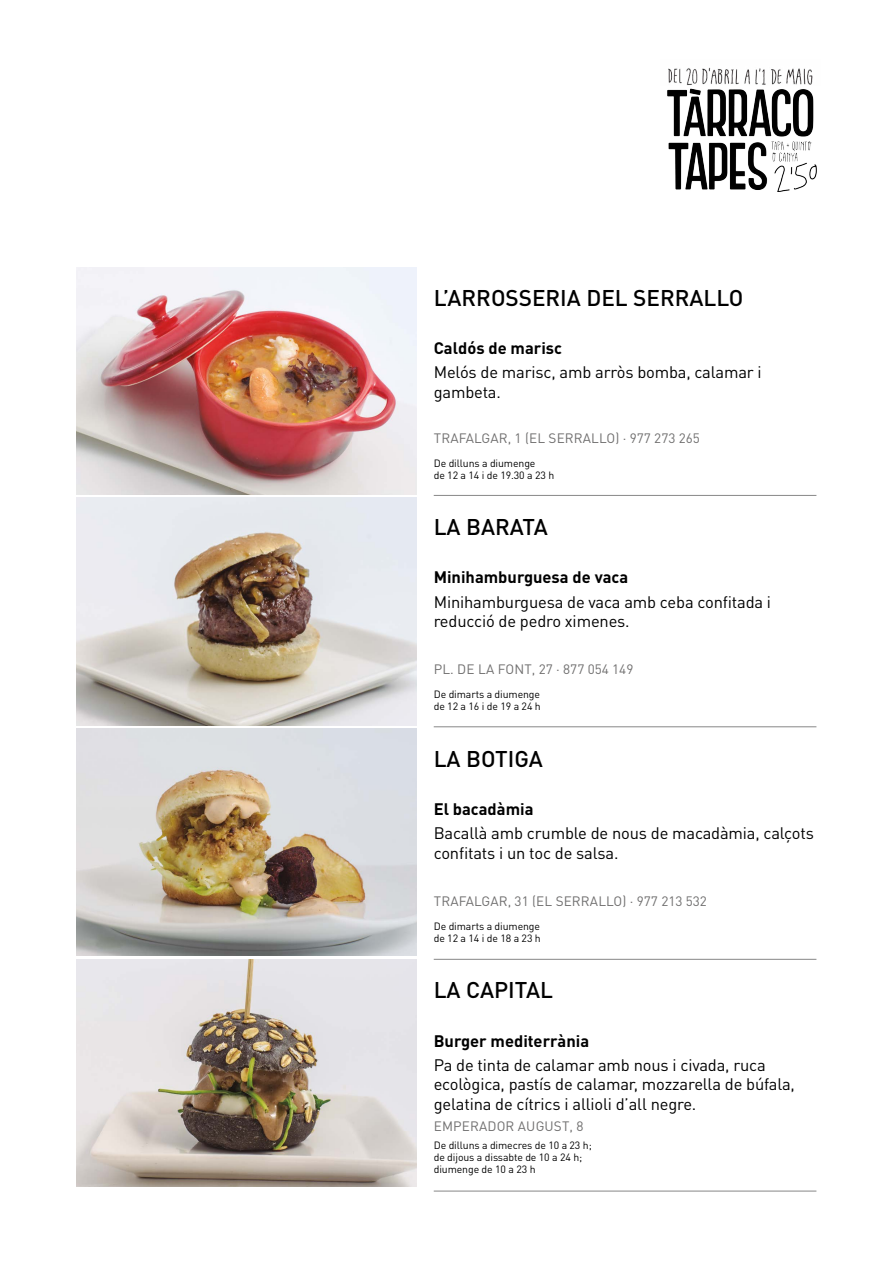
<style>
.page{position:relative;width:893px;height:1263px;background:#fff}
.page>*{position:absolute;margin:0;border:0;box-sizing:border-box;transform-origin:0 0}
.t1{font:500 22.5px "DINOT";color:#000}
.t2{font:16.5px/19.8px "DINOT";letter-spacing:-.01em;color:#000}
.t3{font:700 16.5px "DINOT";color:#000}
.t4{font:13.5px "DINOT";letter-spacing:.01em;color:#706f6f}
.t5{font:10.5px/12px "DINOT";letter-spacing:-.01em;color:#000}
</style>
<div class="page">
<img style="left:667px;top:88px;width:150px;height:104px">
<img style="left:668px;top:67px;width:145px;height:18px">
<hr style="left:434px;top:495px;width:382px;height:1px;background:#878787">
<hr style="left:434px;top:726px;width:382px;height:1px;background:#878787">
<hr style="left:434px;top:959px;width:382px;height:1px;background:#878787">
<hr style="left:434px;top:1191px;width:382px;height:1px;background:#878787">
<img style="left:77px;top:267px;width:340px;height:227px">
<img style="left:77px;top:498px;width:340px;height:227px">
<img style="left:77px;top:729px;width:340px;height:226px">
<img style="left:77px;top:959px;width:340px;height:227px">
<h1 class="t1" style="left:434px;top:283px;width:311px">L’ARROSSERIA DEL SERRALLO</h1>
<p class="t3" style="left:434px;top:337px;width:130px">Caldós de marisc</p>
<p class="t2" style="left:434px;top:362px;width:330px">Melós de marisc, amb arròs bomba, calamar i gambeta.</p>
<p class="t4" style="left:434px;top:429px;width:268px">TRAFALGAR, 1 (EL SERRALLO) · 977 273 265</p>
<p class="t5" style="left:434px;top:456px;width:122px">De dilluns a diumenge<br>de 12 a 14 i de 19.30 a 23 h</p>
<h1 class="t1" style="left:434px;top:512px;width:116px">LA BARATA</h1>
<p class="t3" style="left:434px;top:566px;width:196px">Minihamburguesa de vaca</p>
<p class="t2" style="left:434px;top:591px;width:339px">Minihamburguesa de vaca amb ceba confitada i reducció de pedro ximenes.</p>
<p class="t4" style="left:434px;top:660px;width:201px">PL. DE LA FONT, 27 · 877 054 149</p>
<p class="t5" style="left:434px;top:688px;width:109px">De dimarts a diumenge de 12 a 16 i de 19 a 24 h</p>
<h1 class="t1" style="left:434px;top:743px;width:111px">LA BOTIGA</h1>
<p class="t3" style="left:434px;top:798px;width:101px">El bacadàmia</p>
<p class="t2" style="left:434px;top:822px;width:382px">Bacallà amb crumble de nous de macadàmia, calçots confitats i un toc de salsa.</p>
<p class="t4" style="left:434px;top:891px;width:275px">TRAFALGAR, 31 (EL SERRALLO) · 977 213 532</p>
<p class="t5" style="left:434px;top:919px;width:109px">De dimarts a diumenge de 12 a 14 i de 18 a 23 h</p>
<h1 class="t1" style="left:434px;top:975px;width:121px">LA CAPITAL</h1>
<p class="t3" style="left:434px;top:1029px;width:157px">Burger mediterrània</p>
<p class="t2" style="left:434px;top:1054px;width:363px">Pa de tinta de calamar amb nous i civada, ruca ecològica, pastís de calamar, mozzarella de búfala, gelatina de cítrics i allioli d’all negre.</p>
<p class="t4" style="left:434px;top:1116px;width:151px">EMPERADOR AUGUST, 8</p>
<p class="t5" style="left:434px;top:1138px;width:160px">De dilluns a dimecres de 10 a 23 h; de dijous a dissabte de 10 a 24 h; diumenge de 10 a 23 h</p>
</div>
